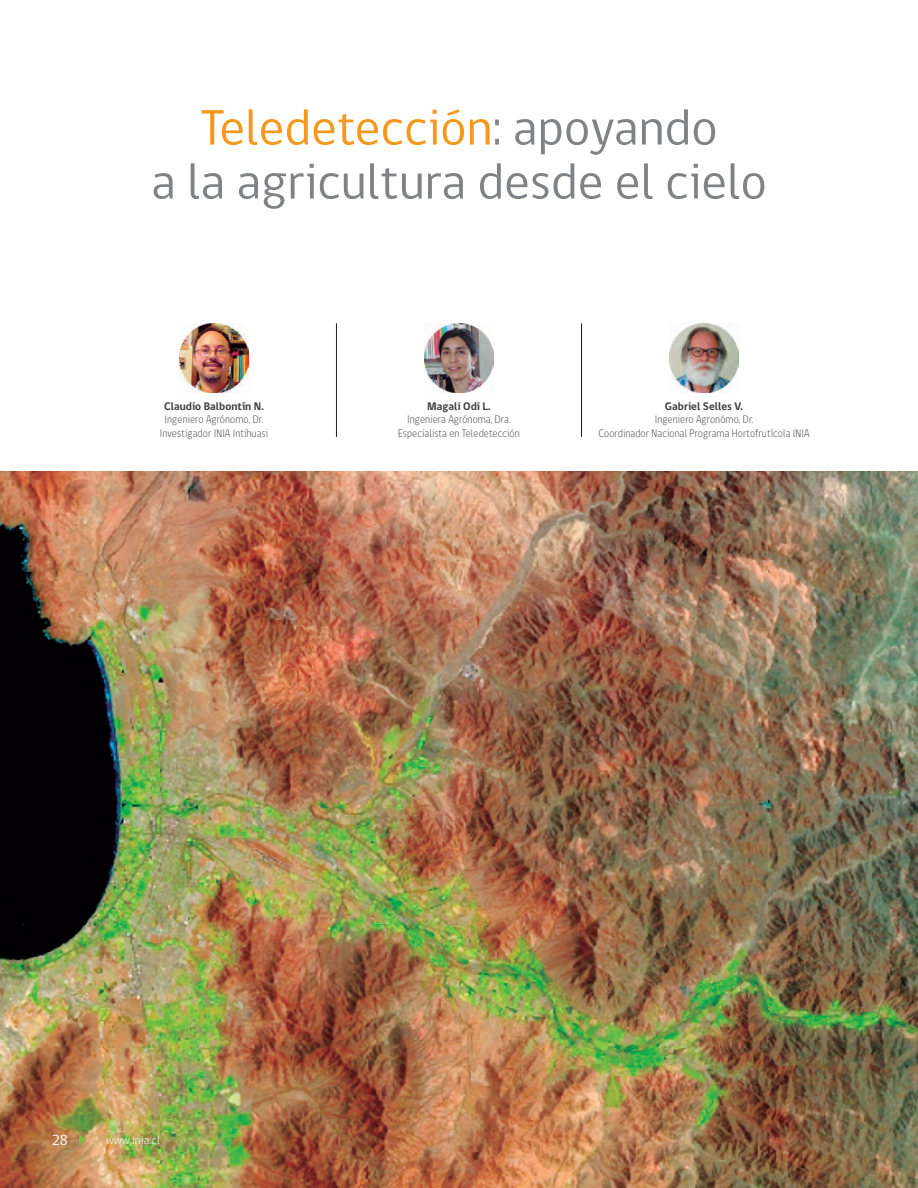
<style>
.page{position:relative;width:918px;height:1188px;background:#fff}
.page>*{position:absolute;margin:0;border:0;box-sizing:border-box;transform-origin:0 0}
.TITULO_articulo{font:51px/54px "gob CL";color:#808285;text-align:center}
.t1{font:15px "gob CL";color:#fff}
.CABEZAL_texto{font:300 12px "gob CL";letter-spacing:.01em;color:#fff}
.TITULO_profesion{font:300 11.25px/13.5px "gob CL";letter-spacing:.01em;color:#3e3e3f;text-align:center;scale:.9 1}
.TITULO_autor{font:700 11.25px "gob CL";color:#3e3e3f}
.s1{color:#f7981d}
</style>
<div class="page">
<hr style="left:336px;top:323px;width:1px;height:114px;background:#231f20">
<hr style="left:581px;top:323px;width:1px;height:114px;background:#231f20">
<img style="left:179px;top:323px;width:70px;height:70px">
<img style="left:424px;top:323px;width:70px;height:70px">
<img style="left:0;top:472px;width:918px;height:716px">
<svg style="left:79px;top:1134px;width:6px;height:12px"></svg>
<img style="left:669px;top:323px;width:70px;height:70px">
<p class="TITULO_articulo" style="left:151px;top:102px;width:617px"><span class="s1">Teledetección</span>: apoyando<br>a la agricultura desde el cielo</p>
<p class="TITULO_autor" style="left:164px;top:398px;width:101px">Claudio Balbontín N.</p>
<p class="TITULO_profesion" style="left:160px;top:413px;width:122px">Ingeniero Agrónomo, Dr.<br>Investigador INIA Intihuasi</p>
<p class="TITULO_autor" style="left:427px;top:398px;width:65px">Magali Odi L.</p>
<p class="TITULO_profesion" style="left:398px;top:413px;width:137px">Ingeniera Agrónoma, Dra.<br>Especialista en Teledetección</p>
<p class="TITULO_autor" style="left:665px;top:398px;width:80px">Gabriel Selles V.</p>
<p class="TITULO_profesion" style="left:599px;top:413px;width:236px">Ingeniero Agronómo, Dr.<br>Coordinador Nacional Programa Hortofrutícola INIA</p>
<p class="t1" style="left:52px;top:1130px;width:18px">28</p>
<p class="CABEZAL_texto" style="left:106px;top:1132px;width:55px">www.inia.cl</p>
</div>
